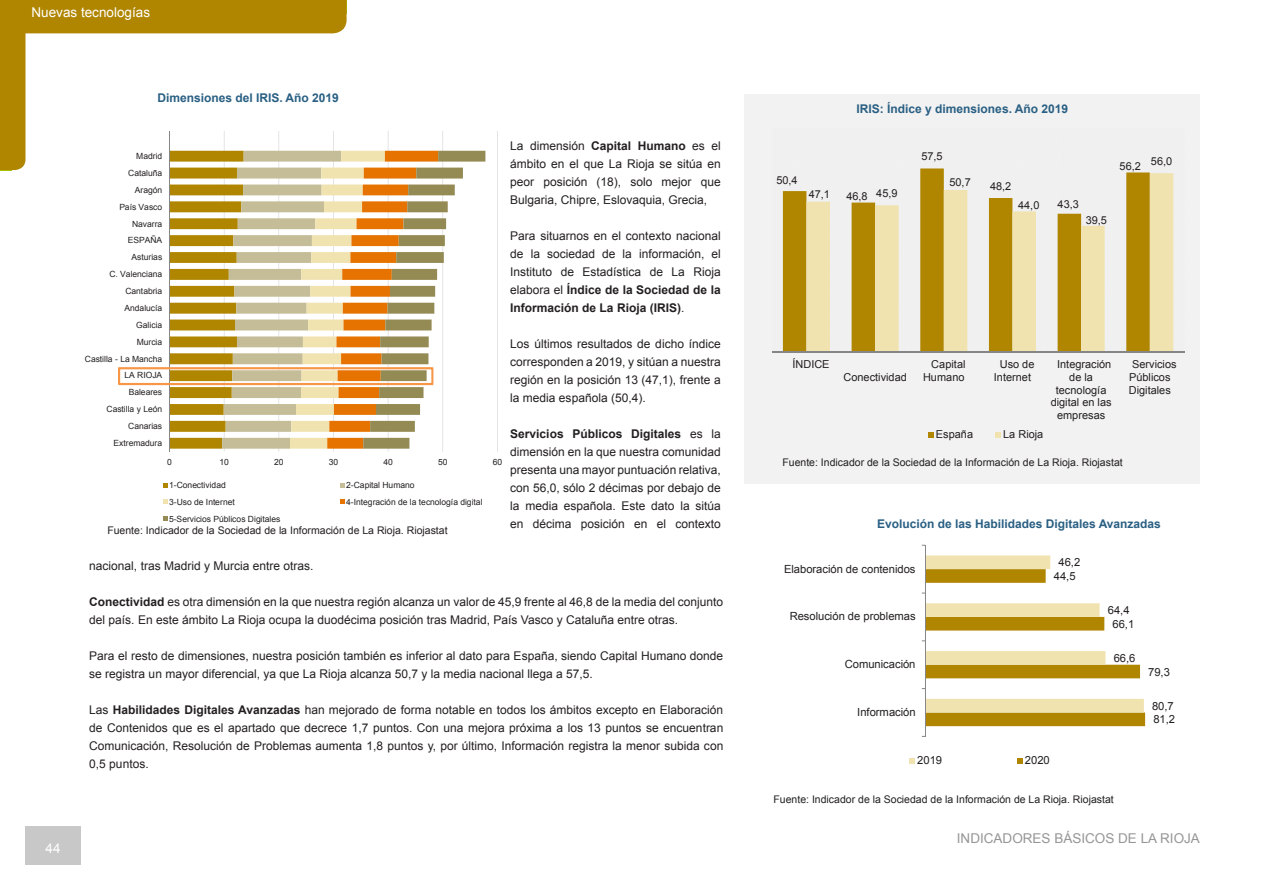
<style>
.page{position:relative;width:1263px;height:893px;background:#fff}
.page>*{position:absolute;margin:0;border:0;box-sizing:border-box;transform-origin:0 0}
.t1{font:13.5px "Arial";color:#969696}
.t2{font:13.5px "Arial";color:#fff}
.t3{font:12px/18px "Arial";color:#231f20;text-align:justify}
.titulos_graficos_sim{font:700 12px "Arial";color:#295f83}
.t4{font:11.25px "Arial";letter-spacing:-.005em;color:#231f20}
.t5{font:10.95px/12.6px "Arial";color:#231f20;text-align:center}
.fuentes_de_graficos{font:10.5px "Arial";color:#231f20}
.t6{font:8.55px "Arial";letter-spacing:-.005em;color:#231f20}
.s1{font-weight:700}
</style>
<div class="page">
<div style="left:26px;top:826px;width:55px;height:39px;background:#c8c8c8"></div>
<div style="left:744px;top:94px;width:455px;height:389px;background:#f2f2f2"></div>
<svg style="left:783px;top:168px;width:367px;height:183px;fill:#b08600"></svg>
<svg style="left:806px;top:173px;width:367px;height:178px"></svg>
<hr style="left:772px;top:351px;width:412px;height:1px;background:#868686">
<svg style="left:928px;top:432px;width:6px;height:5px"></svg>
<svg style="left:995px;top:432px;width:6px;height:5px"></svg>
<hr style="left:224px;top:131px;width:1px;height:321px;background:#d9d9d9">
<hr style="left:278px;top:131px;width:1px;height:321px;background:#d9d9d9">
<hr style="left:333px;top:131px;width:1px;height:321px;background:#d9d9d9">
<hr style="left:388px;top:131px;width:1px;height:321px;background:#d9d9d9">
<hr style="left:442px;top:131px;width:1px;height:321px;background:#d9d9d9">
<hr style="left:497px;top:131px;width:1px;height:321px;background:#d9d9d9">
<hr style="left:169px;top:131px;width:1px;height:321px;background:#868686">
<svg style="left:163px;top:483px;width:4px;height:4px"></svg>
<svg style="left:340px;top:483px;width:4px;height:4px"></svg>
<svg style="left:163px;top:500px;width:4px;height:4px"></svg>
<svg style="left:340px;top:500px;width:4px;height:4px"></svg>
<svg style="left:163px;top:517px;width:4px;height:4px"></svg>
<svg style="left:0;top:0;width:485px;height:449px"></svg>
<hr style="left:925px;top:545px;width:1px;height:191px;background:#868686">
<svg style="left:922px;top:555px;width:223px;height:171px"></svg>
<svg style="left:909px;top:758px;width:6px;height:6px"></svg>
<svg style="left:1017px;top:758px;width:6px;height:6px"></svg>
<p class="t2" style="left:32px;top:3px;width:120px">Nuevas tecnologías</p>
<p class="titulos_graficos_sim" style="left:157px;top:90px;width:183px">Dimensiones del IRIS. Año 2019</p>
<p class="t3" style="left:510px;top:137px;width:212px">La dimensión <span class="s1">Capital Humano</span> es el ámbito en el que La Rioja se sitúa en peor posición (18), solo mejor que Bulgaria, Chipre, Eslovaquia, Grecia,</p>
<p class="t3" style="left:510px;top:227px;width:212px">Para situarnos en el contexto nacional de la sociedad de la información, el Instituto de Estadística de La Rioja elabora el <span class="s1">Índice de la Sociedad de la Información de La Rioja (IRIS)</span>.</p>
<p class="t3" style="left:510px;top:335px;width:212px">Los últimos resultados de dicho índice corresponden a 2019, y sitúan a nuestra región en la posición 13 (47,1), frente a la media española (50,4).</p>
<p class="t3" style="left:510px;top:425px;width:212px"><span class="s1">Servicios Públicos Digitales</span> es la dimensión en la que nuestra comunidad presenta una mayor puntuación relativa, con 56,0, sólo 2 décimas por debajo de la media española. Este dato la sitúa en décima posición en el contexto</p>
<p class="t6" style="left:136px;top:150px;width:27px">Madrid</p>
<p class="t6" style="left:128px;top:167px;width:36px">Cataluña</p>
<p class="t6" style="left:135px;top:184px;width:29px">Aragón</p>
<p class="t6" style="left:119px;top:201px;width:44px">País Vasco</p>
<p class="t6" style="left:132px;top:218px;width:32px">Navarra</p>
<p class="t6" style="left:128px;top:235px;width:36px">ESPAÑA</p>
<p class="t6" style="left:132px;top:252px;width:32px">Asturias</p>
<p class="t6" style="left:109px;top:269px;width:54px">C. Valenciana</p>
<p class="t6" style="left:125px;top:285px;width:38px">Cantabria</p>
<p class="t6" style="left:124px;top:302px;width:39px">Andalucía</p>
<p class="t6" style="left:136px;top:319px;width:27px">Galicia</p>
<p class="t6" style="left:137px;top:336px;width:27px">Murcia</p>
<p class="t6" style="left:85px;top:353px;width:79px">Castilla - La Mancha</p>
<p class="t6" style="left:125px;top:370px;width:39px">LA RIOJA</p>
<p class="t6" style="left:129px;top:387px;width:35px">Baleares</p>
<p class="t6" style="left:107px;top:404px;width:57px">Castilla y León</p>
<p class="t6" style="left:128px;top:421px;width:36px">Canarias</p>
<p class="t6" style="left:114px;top:437px;width:50px">Extremadura</p>
<p class="t6" style="left:167px;top:456px;width:6px">0</p>
<p class="t6" style="left:219px;top:456px;width:11px">10</p>
<p class="t6" style="left:274px;top:456px;width:11px">20</p>
<p class="t6" style="left:329px;top:456px;width:11px">30</p>
<p class="t6" style="left:383px;top:456px;width:11px">40</p>
<p class="t6" style="left:438px;top:456px;width:11px">50</p>
<p class="t6" style="left:493px;top:456px;width:11px">60</p>
<p class="t6" style="left:169px;top:479px;width:58px">1-Conectividad</p>
<p class="t6" style="left:346px;top:479px;width:70px">2-Capital Humano</p>
<p class="t6" style="left:169px;top:496px;width:67px">3-Uso de Internet</p>
<p class="t6" style="left:346px;top:496px;width:138px">4-Integración de la tecnología digital</p>
<p class="t6" style="left:169px;top:513px;width:113px">5-Servicios Públicos Digitales</p>
<p class="fuentes_de_graficos" style="left:107px;top:523px;width:342px">Fuente: Indicador de la Sociedad de la Información de La Rioja. Riojastat</p>
<p class="t3" style="left:89px;top:557px;width:226px">nacional, tras Madrid y Murcia entre otras.</p>
<p class="t3" style="left:89px;top:593px;width:635px"><span class="s1">Conectividad</span> es otra dimensión en la que nuestra región alcanza un valor de 45,9 frente al 46,8 de la media del conjunto del país. En este ámbito La Rioja ocupa la duodécima posición tras Madrid, País Vasco y Cataluña entre otras.</p>
<p class="t3" style="left:89px;top:647px;width:635px">Para el resto de dimensiones, nuestra posición también es inferior al dato para España, siendo Capital Humano donde se registra un mayor diferencial, ya que La Rioja alcanza 50,7 y la media nacional llega a 57,5.</p>
<p class="t3" style="left:89px;top:701px;width:635px">Las <span class="s1">Habilidades Digitales Avanzadas</span> han mejorado de forma notable en todos los ámbitos excepto en Elaboración de Contenidos que es el apartado que decrece 1,7 puntos. Con una mejora próxima a los 13 puntos se encuentran Comunicación, Resolución de Problemas aumenta 1,8 puntos y, por último, Información registra la menor subida con 0,5 puntos.</p>
<p class="t2" style="left:46px;top:840px;width:17px">44</p>
<p class="titulos_graficos_sim" style="left:856px;top:101px;width:213px">IRIS: Índice y dimensiones. Año 2019</p>
<p class="t5" style="left:776px;top:174px;width:23px">50,4</p>
<p class="t5" style="left:809px;top:188px;width:23px">47,1</p>
<p class="t5" style="left:876px;top:187px;width:23px">45,9</p>
<p class="t5" style="left:846px;top:190px;width:23px">46,8</p>
<p class="t5" style="left:921px;top:150px;width:23px">57,5</p>
<p class="t5" style="left:949px;top:176px;width:23px">50,7</p>
<p class="t5" style="left:990px;top:180px;width:23px">48,2</p>
<p class="t5" style="left:1018px;top:199px;width:23px">44,0</p>
<p class="t5" style="left:1058px;top:198px;width:23px">43,3</p>
<p class="t5" style="left:1086px;top:214px;width:23px">39,5</p>
<p class="t5" style="left:1119px;top:160px;width:23px">56,2</p>
<p class="t5" style="left:1151px;top:155px;width:23px">56,0</p>
<p class="t5" style="left:792px;top:358px;width:39px">ÍNDICE</p>
<p class="t5" style="left:843px;top:371px;width:65px">Conectividad</p>
<p class="t5" style="left:923px;top:358px;width:44px;text-align:right">Capital<br>Humano</p>
<p class="t5" style="left:994px;top:358px;width:42px">Uso de<br>Internet</p>
<p class="t5" style="left:1051px;top:358px;width:63px">Integración de la tecnología digital en las empresas</p>
<p class="t5" style="left:1129px;top:358px;width:49px">Servicios<br>Públicos<br>Digitales</p>
<p class="t5" style="left:936px;top:428px;width:39px">España</p>
<p class="t5" style="left:1003px;top:428px;width:42px">La Rioja</p>
<p class="fuentes_de_graficos" style="left:782px;top:455px;width:342px">Fuente: Indicador de la Sociedad de la Información de La Rioja. Riojastat</p>
<p class="titulos_graficos_sim" style="left:877px;top:515px;width:285px">Evolución de las Habilidades Digitales Avanzadas</p>
<p class="t4" style="left:784px;top:561px;width:133px">Elaboración de contenidos</p>
<p class="t4" style="left:790px;top:609px;width:127px">Resolución de problemas</p>
<p class="t4" style="left:845px;top:657px;width:72px">Comunicación</p>
<p class="t4" style="left:857px;top:705px;width:60px">Información</p>
<p class="t4" style="left:1058px;top:555px;width:23px">46,2</p>
<p class="t4" style="left:1054px;top:569px;width:23px">44,5</p>
<p class="t4" style="left:917px;top:753px;width:26px">2019</p>
<p class="t4" style="left:1025px;top:753px;width:26px">2020</p>
<p class="t4" style="left:1108px;top:603px;width:23px">64,4</p>
<p class="t4" style="left:1112px;top:617px;width:23px">66,1</p>
<p class="t4" style="left:1114px;top:651px;width:23px">66,6</p>
<p class="fuentes_de_graficos" style="left:773px;top:792px;width:342px">Fuente: Indicador de la Sociedad de la Información de La Rioja. Riojastat</p>
<p class="t4" style="left:1148px;top:664px;width:23px">79,3</p>
<p class="t4" style="left:1152px;top:698px;width:23px">80,7</p>
<p class="t4" style="left:1153px;top:712px;width:23px">81,2</p>
<p class="t1" style="left:957px;top:830px;width:245px">INDICADORES BÁSICOS DE LA RIOJA</p>
</div>
